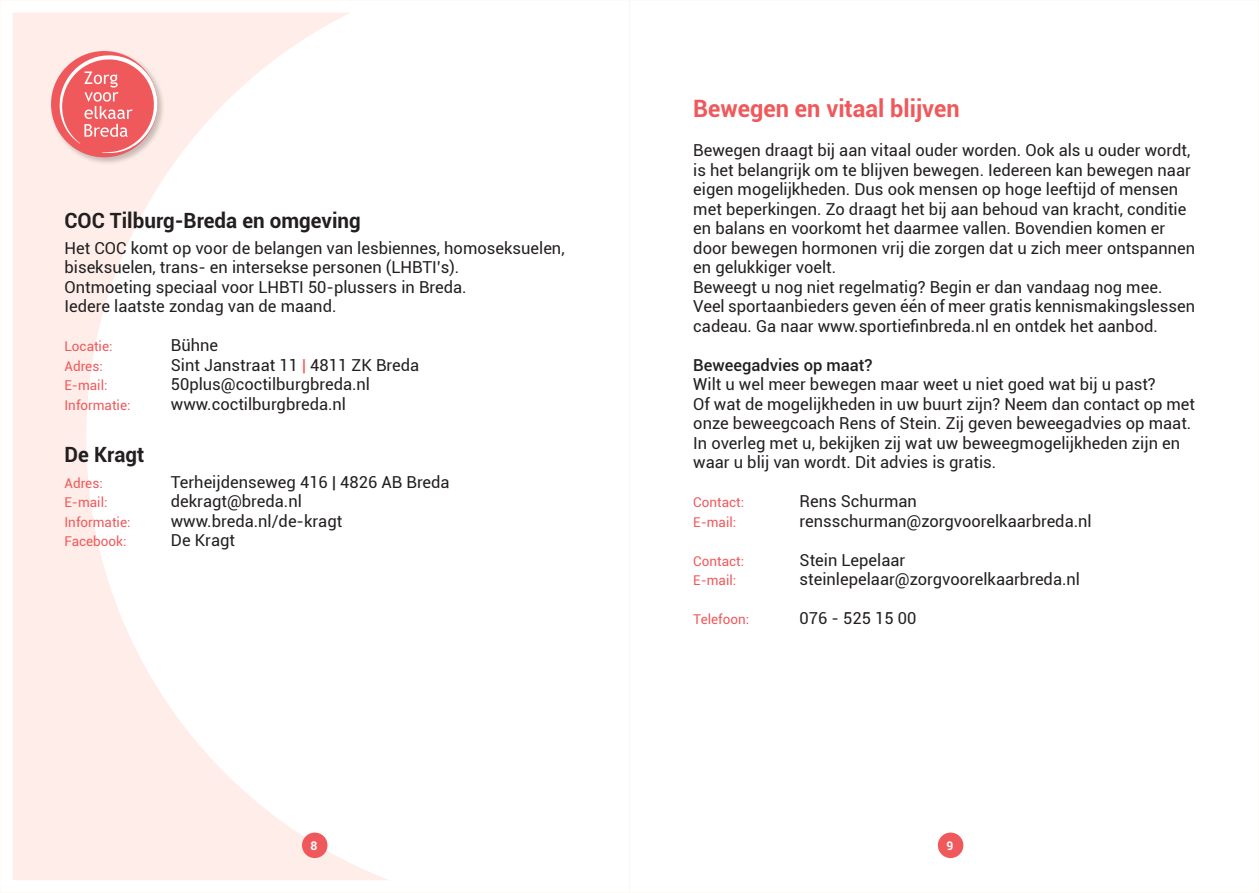
<style>
.page{position:relative;width:1259px;height:893px;background:#fff}
.page>*{position:absolute;margin:0;border:0;box-sizing:border-box;transform-origin:0 0}
.t1{font:700 24px "Roboto";color:#f0595b}
.t2{font:700 21px "Roboto";color:#231f20}
.t3{font:16.5px/19.5px "Roboto";color:#231f20}
.t4{font:500 16.5px "Roboto";color:#231f20}
.t5{font:13.5px "Roboto";color:#f0595b}
.t6{font:700 12px "Roboto";color:#fff}
.s1{color:#f0595b}
</style>
<div class="page">
<svg style="left:13px;top:13px;width:375px;height:867px"></svg>
<div style="left:938px;top:832px;width:25px;height:26px;background:#f0595b;border-radius:50%"></div>
<div style="left:302px;top:832px;width:25px;height:26px;background:#f0595b;border-radius:50%"></div>
<div style="left:49px;top:49px;width:116px;height:116px;background:#231f20;opacity:.25"></div>
<div style="left:51px;top:51px;width:106px;height:106px;background:#f0595b;border-radius:50%"></div>
<svg style="left:60px;top:55px;width:97px;height:98px"></svg>
<p class="t2" style="left:64px;top:206px;width:298px">COC Tilburg-Breda en omgeving</p>
<p class="t3" style="left:64px;top:237px;width:501px">Het COC komt op voor de belangen van lesbiennes, homoseksuelen, biseksuelen, trans- en intersekse personen (LHBTI’s).<br>Ontmoeting speciaal voor LHBTI 50-plussers in Breda.<br>Iedere laatste zondag van de maand.</p>
<p class="t5" style="left:64px;top:337px;width:49px">Locatie:</p>
<p class="t3" style="left:171px;top:335px;width:49px">Bühne</p>
<p class="t5" style="left:64px;top:356px;width:40px">Adres:</p>
<p class="t3" style="left:171px;top:354px;width:250px">Sint Janstraat 11 <span class="s1">|</span> 4811 ZK Breda</p>
<p class="t5" style="left:64px;top:376px;width:44px">E-mail:</p>
<p class="t3" style="left:171px;top:374px;width:201px">50plus@coctilburgbreda.nl</p>
<p class="t5" style="left:64px;top:395px;width:67px">Informatie:</p>
<p class="t3" style="left:171px;top:393px;width:177px">www.coctilburgbreda.nl</p>
<p class="t2" style="left:64px;top:440px;width:81px">De Kragt</p>
<p class="t5" style="left:64px;top:473px;width:40px">Adres:</p>
<p class="t3" style="left:171px;top:471px;width:280px">Terheijdenseweg 416 | 4826 AB Breda</p>
<p class="t5" style="left:64px;top:493px;width:44px">E-mail:</p>
<p class="t3" style="left:171px;top:491px;width:133px">dekragt@breda.nl</p>
<p class="t5" style="left:64px;top:512px;width:67px">Informatie:</p>
<p class="t3" style="left:171px;top:510px;width:173px">www.breda.nl/de-kragt</p>
<p class="t5" style="left:64px;top:532px;width:64px">Facebook:</p>
<p class="t3" style="left:171px;top:530px;width:66px">De Kragt</p>
<h1 class="t1" style="left:693px;top:92px;width:268px">Bewegen en vitaal blijven</h1>
<p class="t3" style="left:693px;top:140px;width:503px">Bewegen draagt bij aan vitaal ouder worden. Ook als u ouder wordt, is het belangrijk om te blijven bewegen. Iedereen kan bewegen naar eigen mogelijkheden. Dus ook mensen op hoge leeftijd of mensen met beperkingen. Zo draagt het bij aan behoud van kracht, conditie en balans en voorkomt het daarmee vallen. Bovendien komen er door bewegen hormonen vrij die zorgen dat u zich meer ontspannen en gelukkiger voelt.<br>Beweegt u nog niet regelmatig? Begin er dan vandaag nog mee.<br>Veel sportaanbieders geven één of meer gratis kennismakingslessen cadeau. Ga naar www.sportiefinbreda.nl en ontdek het aanbod.</p>
<p class="t4" style="left:693px;top:353px;width:181px">Beweegadvies op maat?</p>
<p class="t3" style="left:693px;top:374px;width:503px">Wilt u wel meer bewegen maar weet u niet goed wat bij u past?<br>Of wat de mogelijkheden in uw buurt zijn? Neem dan contact op met onze beweegcoach Rens of Stein. Zij geven beweegadvies op maat.<br>In overleg met u, bekijken zij wat uw beweegmogelijkheden zijn en waar u blij van wordt. Dit advies is gratis.</p>
<p class="t5" style="left:693px;top:493px;width:52px">Contact:</p>
<p class="t3" style="left:799px;top:491px;width:119px">Rens Schurman</p>
<p class="t5" style="left:693px;top:512px;width:44px">E-mail:</p>
<p class="t3" style="left:799px;top:510px;width:294px">rensschurman@zorgvoorelkaarbreda.nl</p>
<p class="t5" style="left:693px;top:551px;width:52px">Contact:</p>
<p class="t3" style="left:799px;top:549px;width:107px">Stein Lepelaar</p>
<p class="t5" style="left:693px;top:571px;width:44px">E-mail:</p>
<p class="t3" style="left:799px;top:569px;width:282px">steinlepelaar@zorgvoorelkaarbreda.nl</p>
<p class="t5" style="left:693px;top:610px;width:57px">Telefoon:</p>
<p class="t3" style="left:799px;top:608px;width:118px">076 - 525 15 00</p>
<p class="t6" style="left:310px;top:837px;width:8px">8</p>
<p class="t6" style="left:946px;top:837px;width:8px">9</p>
</div>
